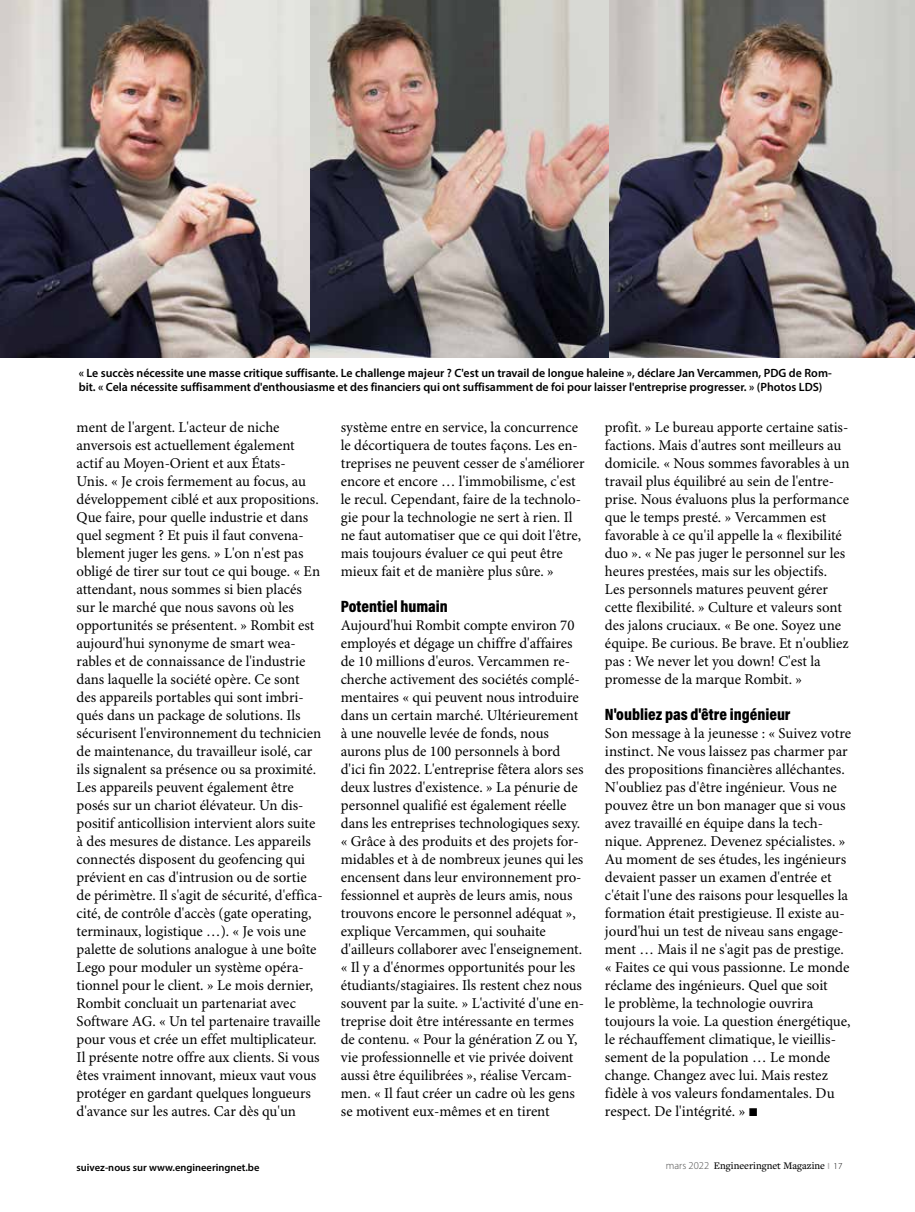
<style>
.page{position:relative;width:915px;height:1212px;background:#fff}
.page>*{position:absolute;margin:0;border:0;box-sizing:border-box;transform-origin:0 0}
.t1{font:900 16.5px "Acumin Pro Cond";color:#000}
.t2{font:15px/18px "Minion Pro";color:#000}
.t3{font:600 12px/14.4px "Myriad Pro";color:#000}
.t4{font:600 10.5px "Myriad Pro";color:#000}
.t5{font:500 10.5px "Freight Text Pro";color:#000}
.s1{font-family:"Menlo";font-weight:700}
.s2{font-family:"Myriad Pro";font-weight:300;color:#4a4a49}
.s3{font-family:"Myriad Pro";font-weight:600;font-size:9px;color:#b3b2b2}
.s4{font-family:"Myriad Pro";font-weight:300;font-size:9px}
</style>
<div class="page">
<img style="left:0;top:0;width:914px;height:357px">
<p class="t3" style="left:79px;top:365px;width:754px">« Le succès nécessite une masse critique suffisante. Le challenge majeur ? C'est un travail de longue haleine », déclare Jan Vercammen, PDG de Rom&shy;bit. « Cela nécessite suffisamment d'enthousiasme et des financiers qui ont suffisamment de foi pour laisser l'entreprise progresser. » (Photos LDS)</p>
<p class="t2" style="left:77px;top:419px;width:247px">ment de l'argent. L'acteur de niche anversois est actuellement également actif au Moyen-Orient et aux États-<br>Unis. « Je crois fermement au focus, au développement ciblé et aux propositions.<br>Que faire, pour quelle industrie et dans quel segment ? Et puis il faut convena&shy;blement juger les gens. » L'on n'est pas obligé de tirer sur tout ce qui bouge. « En attendant, nous sommes si bien placés sur le marché que nous savons où les opportunités se présentent. » Rombit est aujourd'hui synonyme de smart wea&shy;rables et de connaissance de l'industrie dans laquelle la société opère. Ce sont des appareils portables qui sont imbri&shy;qués dans un package de solutions. Ils sécurisent l'environnement du technicien de maintenance, du travailleur isolé, car ils signalent sa présence ou sa proximité.<br>Les appareils peuvent également être posés sur un chariot élévateur. Un dis&shy;positif anticollision intervient alors suite à des mesures de distance. Les appareils connectés disposent du geofencing qui prévient en cas d'intrusion ou de sortie de périmètre. Il s'agit de sécurité, d'effica&shy;cité, de contrôle d'accès (gate operating, terminaux, logistique …). « Je vois une palette de solutions analogue à une boîte Lego pour moduler un système opéra&shy;tionnel pour le client. » Le mois dernier, Rombit concluait un partenariat avec Software AG. « Un tel partenaire travaille pour vous et crée un effet multiplicateur.<br>Il présente notre offre aux clients. Si vous êtes vraiment innovant, mieux vaut vous protéger en gardant quelques longueurs d'avance sur les autres. Car dès qu'un</p>
<p class="t2" style="left:340px;top:419px;width:245px">système entre en service, la concurrence le décortiquera de toutes façons. Les en&shy;treprises ne peuvent cesser de s'améliorer encore et encore … l'immobilisme, c'est le recul. Cependant, faire de la technolo&shy;gie pour la technologie ne sert à rien. Il ne faut automatiser que ce qui doit l'être, mais toujours évaluer ce qui peut être mieux fait et de manière plus sûre. »</p>
<p class="t1" style="left:340px;top:596px;width:109px">Potentiel humain</p>
<p class="t2" style="left:340px;top:617px;width:245px">Aujourd'hui Rombit compte environ 70 employés et dégage un chiffre d'affaires de 10 millions d'euros. Vercammen re&shy;cherche activement des sociétés complé&shy;mentaires « qui peuvent nous introduire dans un certain marché. Ultérieurement à une nouvelle levée de fonds, nous aurons plus de 100 personnels à bord d'ici fin 2022. L'entreprise fêtera alors ses deux lustres d'existence. » La pénurie de personnel qualifié est également réelle dans les entreprises technologiques sexy. « Grâce à des produits et des projets for&shy;midables et à de nombreux jeunes qui les encensent dans leur environnement pro&shy;fessionnel et auprès de leurs amis, nous trouvons encore le personnel adéquat », explique Vercammen, qui souhaite d'ailleurs collaborer avec l'enseignement. « Il y a d'énormes opportunités pour les étudiants/stagiaires. Ils restent chez nous souvent par la suite. » L'activité d'une en&shy;treprise doit être intéressante en termes de contenu. « Pour la génération Z ou Y, vie professionnelle et vie privée doivent aussi être équilibrées », réalise Vercam&shy;men. « Il faut créer un cadre où les gens se motivent eux-mêmes et en tirent</p>
<p class="t2" style="left:604px;top:419px;width:246px">profit. » Le bureau apporte certaine satis&shy;factions. Mais d'autres sont meilleurs au domicile. « Nous sommes favorables à un travail plus équilibré au sein de l'entre&shy;prise. Nous évaluons plus la performance que le temps presté. » Vercammen est favorable à ce qu'il appelle la « flexibilité duo ». « Ne pas juger le personnel sur les heures prestées, mais sur les objectifs.<br>Les personnels matures peuvent gérer cette flexibilité. » Culture et valeurs sont des jalons cruciaux. « Be one. Soyez une équipe. Be curious. Be brave. Et n'oubliez pas : We never let you down! C'est la promesse de la marque Rombit. »</p>
<p class="t1" style="left:604px;top:704px;width:187px">N'oubliez pas d'être ingénieur</p>
<p class="t2" style="left:604px;top:725px;width:247px">Son message à la jeunesse : « Suivez votre instinct. Ne vous laissez pas charmer par des propositions financières alléchantes.<br>N'oubliez pas d'être ingénieur. Vous ne pouvez être un bon manager que si vous avez travaillé en équipe dans la tech&shy;nique. Apprenez. Devenez spécialistes. » Au moment de ses études, les ingénieurs devaient passer un examen d'entrée et c'était l'une des raisons pour lesquelles la formation était prestigieuse. Il existe au&shy;jourd'hui un test de niveau sans engage&shy;ment … Mais il ne s'agit pas de prestige. « Faites ce qui vous passionne. Le monde réclame des ingénieurs. Quel que soit<br>le problème, la technologie ouvrira toujours la voie. La question énergétique, le réchauffement climatique, le vieillis&shy;sement de la population … Le monde change. Changez avec lui. Mais restez fidèle à vos valeurs fondamentales. Du respect. De l'intégrité. » <span class="s1">◼</span></p>
<p class="t4" style="left:77px;top:1161px;width:184px">suivez-nous sur www.engineeringnet.be</p>
<p class="t5" style="left:665px;top:1158px;width:178px"><span class="s2">mars 2022</span> Engineeringnet Magazine <span class="s3">I</span> <span class="s4">17</span></p>
</div>
